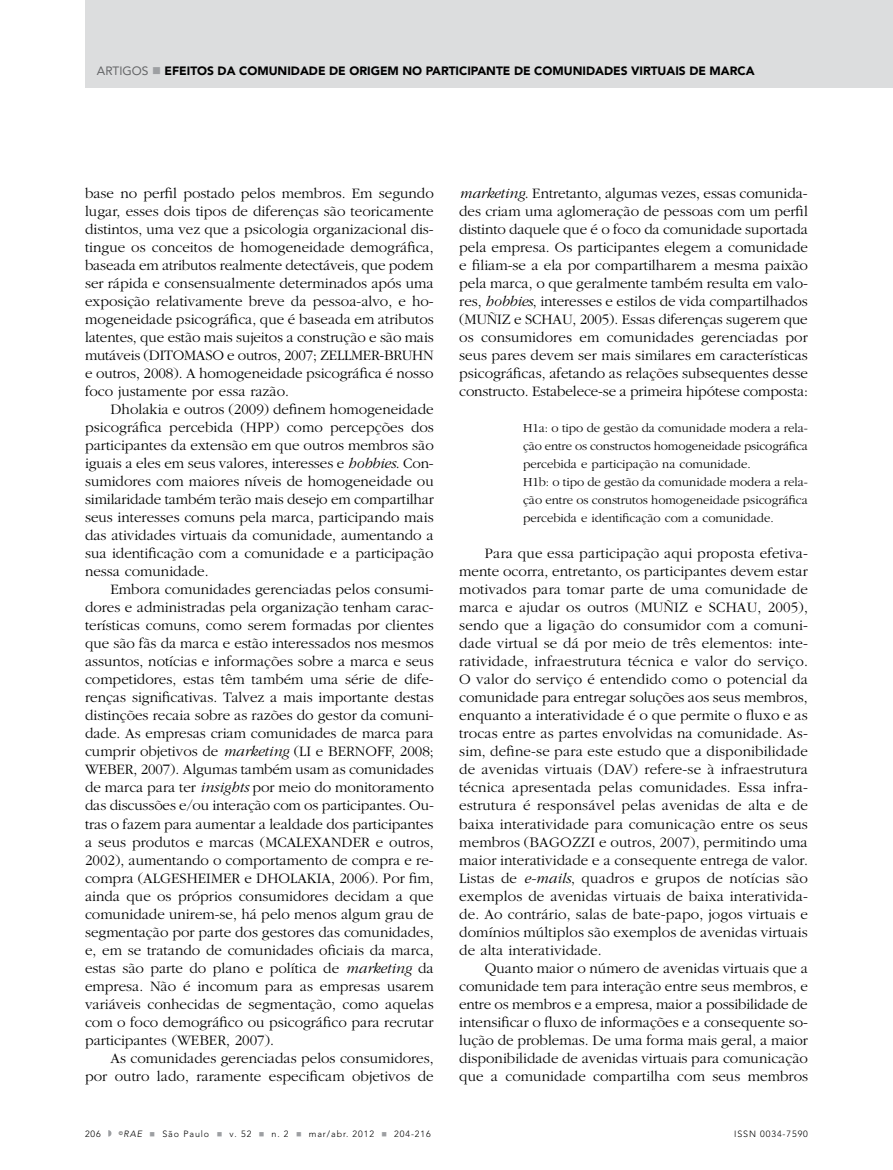
<style>
.page{position:relative;width:893px;height:1170px;background:#fff}
.page>*{position:absolute;margin:0;border:0;box-sizing:border-box;transform-origin:0 0}
.t1{font:300 15px/18px "Garamond";color:#000;text-align:justify}
.t2{font:300 12.75px/18px "Garamond";color:#000}
.t3{font:900 12px "Avenir LT Std";color:#000}
.t4{font:300 9px "Avenir LT Std";letter-spacing:.1em;color:#000}
.s1{font-weight:400;color:#636466}
.s2{color:#9d9fa2}
.s3{font-style:italic}
</style>
<div class="page">
<div style="left:85px;top:0;width:808px;height:87px;background:#dcddde"></div>
<svg style="left:108px;top:1130px;width:3px;height:6px"></svg>
<p class="t3" style="left:97px;top:64px;width:659px"><span class="s1">ARTIGOS</span> <span class="s2">■</span> EFEITOS DA COMUNIDADE DE ORIGEM NO PARTICIPANTE DE COMUNIDADES VIRTUAIS DE MARCA</p>
<p class="t1" style="left:85px;top:185px;width:350px">base no perfil postado pelos membros. Em segundo lugar, esses dois tipos de diferenças são teoricamente distintos, uma vez que a psicologia organizacional dis&shy;tingue os conceitos de homogeneidade demográfica, baseada em atributos realmente detectáveis, que podem ser rápida e consensualmente determinados após uma exposição relativamente breve da pessoa-alvo, e ho&shy;mogeneidade psicográfica, que é baseada em atributos latentes, que estão mais sujeitos a construção e são mais mutáveis (DITOMASO e outros, 2007; ZELLMER-BRUHN e outros, 2008). A homogeneidade psicográfica é nosso foco justamente por essa razão.</p>
<p class="t1" style="left:85px;top:401px;width:350px;text-indent:26px">Dholakia e outros (2009) definem homogeneidade psicográfica percebida (HPP) como percepções dos participantes da extensão em que outros membros são iguais a eles em seus valores, interesses e <span class="s3">hobbies</span>. Con&shy;sumidores com maiores níveis de homogeneidade ou similaridade também terão mais desejo em compartilhar seus interesses comuns pela marca, participando mais das atividades virtuais da comunidade, aumentando a sua identificação com a comunidade e a participação nessa comunidade.</p>
<p class="t1" style="left:85px;top:581px;width:350px;text-indent:26px">Embora comunidades gerenciadas pelos consumi&shy;dores e administradas pela organização tenham carac&shy;terísticas comuns, como serem formadas por clientes que são fãs da marca e estão interessados nos mesmos assuntos, notícias e informações sobre a marca e seus competidores, estas têm também uma série de dife&shy;renças significativas. Talvez a mais importante destas distinções recaia sobre as razões do gestor da comuni&shy;dade. As empresas criam comunidades de marca para cumprir objetivos de <span class="s3">marketing</span> (LI e BERNOFF, 2008; WEBER, 2007). Algumas também usam as comunidades de marca para ter <span class="s3">insights</span> por meio do monitoramento das discussões e/ou interação com os participantes. Ou&shy;tras o fazem para aumentar a lealdade dos participantes a seus produtos e marcas (MCALEXANDER e outros, 2002), aumentando o comportamento de compra e re&shy;compra (ALGESHEIMER e DHOLAKIA, 2006). Por fim, ainda que os próprios consumidores decidam a que comunidade unirem-se, há pelo menos algum grau de segmentação por parte dos gestores das comunidades, e, em se tratando de comunidades oficiais da marca, estas são parte do plano e política de <span class="s3">marketing</span> da empresa. Não é incomum para as empresas usarem variáveis conhecidas de segmentação, como aquelas com o foco demográfico ou psicográfico para recrutar participantes (WEBER, 2007).</p>
<p class="t1" style="left:85px;top:1049px;width:350px;text-align:right">As comunidades gerenciadas pelos consumidores, por outro lado, raramente especificam objetivos de</p>
<p class="t1" style="left:459px;top:185px;width:350px"><span class="s3">marketing</span>. Entretanto, algumas vezes, essas comunida&shy;des criam uma aglomeração de pessoas com um perfil distinto daquele que é o foco da comunidade suportada pela empresa. Os participantes elegem a comunidade e filiam-se a ela por compartilharem a mesma paixão pela marca, o que geralmente também resulta em valo&shy;res, <span class="s3">hobbies</span>, interesses e estilos de vida compartilhados (MUÑIZ e SCHAU, 2005). Essas diferenças sugerem que os consumidores em comunidades gerenciadas por seus pares devem ser mais similares em características psicográficas, afetando as relações subsequentes desse constructo. Estabelece-se a primeira hipótese composta:</p>
<p class="t2" style="left:523px;top:419px;width:286px">H1a: o tipo de gestão da comunidade modera a rela&shy;ção entre os constructos homogeneidade psicográfica percebida e participação na comunidade.<br>H1b: o tipo de gestão da comunidade modera a rela&shy;ção entre os construtos homogeneidade psicográfica percebida e identificação com a comunidade.</p>
<p class="t1" style="left:459px;top:545px;width:350px;text-indent:26px">Para que essa participação aqui proposta efetiva&shy;mente ocorra, entretanto, os participantes devem estar motivados para tomar parte de uma comunidade de marca e ajudar os outros (MUÑIZ e SCHAU, 2005), sendo que a ligação do consumidor com a comuni&shy;dade virtual se dá por meio de três elementos: inte&shy;ratividade, infraestrutura técnica e valor do serviço.<br>O valor do serviço é entendido como o potencial da comunidade para entregar soluções aos seus membros, enquanto a interatividade é o que permite o fluxo e as trocas entre as partes envolvidas na comunidade. As&shy;sim, define-se para este estudo que a disponibilidade de avenidas virtuais (DAV) refere-se à infraestrutura técnica apresentada pelas comunidades. Essa infra&shy;estrutura é responsável pelas avenidas de alta e de baixa interatividade para comunicação entre os seus membros (BAGOZZI e outros, 2007), permitindo uma maior interatividade e a consequente entrega de valor.<br>Listas de <span class="s3">e-mails</span>, quadros e grupos de notícias são exemplos de avenidas virtuais de baixa interativida&shy;de. Ao contrário, salas de bate-papo, jogos virtuais e domínios múltiplos são exemplos de avenidas virtuais de alta interatividade.</p>
<p class="t1" style="left:459px;top:959px;width:350px;text-indent:26px">Quanto maior o número de avenidas virtuais que a comunidade tem para interação entre seus membros, e entre os membros e a empresa, maior a possibilidade de intensificar o fluxo de informações e a consequente so&shy;lução de problemas. De uma forma mais geral, a maior disponibilidade de avenidas virtuais para comunicação que a comunidade compartilha com seus membros</p>
<p class="t4" style="left:85px;top:1128px;width:17px">206</p>
<p class="t4" style="left:119px;top:1128px;width:313px"><sup>©</sup><span class="s3">RAE</span> <span class="s2">■</span> São Paulo <span class="s2">■</span> v. 52 <span class="s2">■</span> n. 2 <span class="s2">■</span> mar/abr. 2012 <span class="s2">■</span> 204-216</p>
<p class="t4" style="left:734px;top:1128px;width:75px">ISSN 0034-7590</p>
</div>
